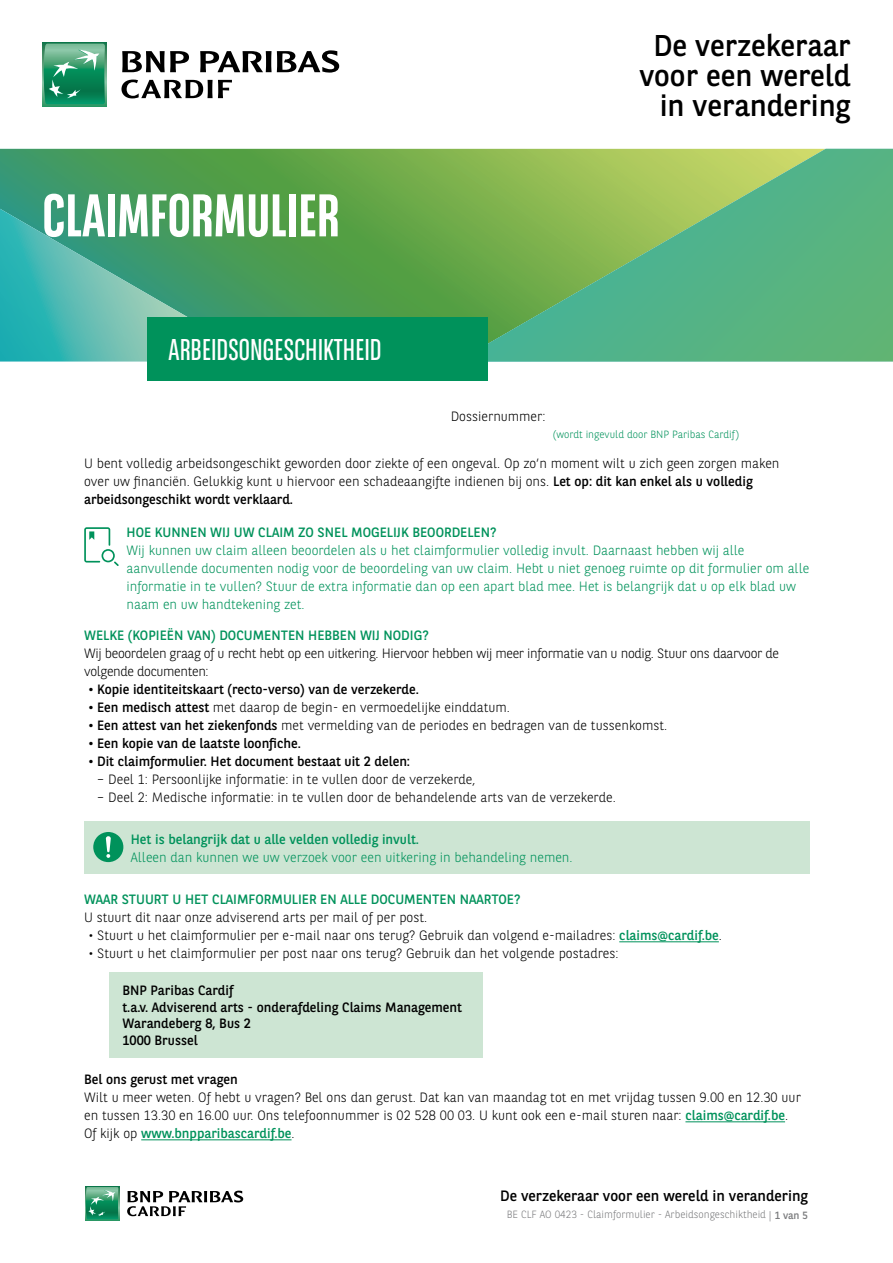
<style>
.page{position:relative;width:893px;height:1263px;background:#fff}
.page>*{position:absolute;margin:0;border:0;box-sizing:border-box;transform-origin:0 0}
.t1{font:700 60px "BNPP Sans Condensed";color:#fff}
.t2{font:30px/30px "BNPP Sans";color:#000;text-align:right}
.t3{font:30px "BNPP Sans Condensed";color:#fff}
.t4{font:15px "BNPP Sans";color:#000}
.t5{font:300 13.5px/18px "BNPP Sans";color:#000}
.t6{font:300 13.5px/18px "BNPP Sans";color:#00925b}
.t7{font:13.5px/16.5px "BNPP Sans";color:#000}
.t8{font:13.5px "BNPP Sans";color:#00925b}
.t9{font:300 13.5px/18px "BNPP Sans";letter-spacing:-.025em;color:#000}
.t10{font:300 10.5px "BNPP Sans";color:#7b7c7e}
.t11{font:300 10.5px "BNPP Sans";color:#00925b}
.s1{font-weight:400}
.s2{font-weight:400;color:#00925b}
</style>
<div class="page">
<svg style="left:85px;top:1186px;width:34px;height:34px"></svg>
<svg style="left:86px;top:1187px;width:32px;height:32px"></svg>
<svg style="left:127px;top:1190px;width:116px;height:26px"></svg>
<svg style="left:0;top:149px;width:457px;height:168px;background:#55a04c"></svg>
<svg style="left:0;top:201px;width:264px;height:160px;background:#47a889"></svg>
<svg style="left:457px;top:149px;width:436px;height:212px;background:#6db670"></svg>
<div style="left:147px;top:317px;width:340px;height:64px;background:#00925b"></div>
<div style="left:43px;top:43px;width:63px;height:63px;background:#289a69"></div>
<svg style="left:44px;top:44px;width:61px;height:60px;background:#3da077"></svg>
<svg style="left:122px;top:51px;width:67px;height:21px"></svg>
<svg style="left:200px;top:50px;width:139px;height:23px"></svg>
<svg style="left:121px;top:80px;width:111px;height:18px"></svg>
<hr style="left:619px;top:941px;width:100px;height:1px;background:#00925b">
<hr style="left:685px;top:1121px;width:100px;height:1px;background:#00925b">
<hr style="left:141px;top:1139px;width:151px;height:1px;background:#00925b">
<div style="left:84px;top:821px;width:725px;height:53px;background:#cde5d3"></div>
<svg style="left:93px;top:832px;width:30px;height:30px"></svg>
<div style="left:110px;top:972px;width:373px;height:85px;background:#cde5d3"></div>
<svg style="left:84px;top:527px;width:35px;height:39px"></svg>
<h1 class="t1" style="left:43px;top:181px;width:299px">CLAIMFORMULIER</h1>
<h2 class="t3" style="left:169px;top:331px;width:214px">ARBEIDSONGESCHIKTHEID</h2>
<h2 class="t2" style="left:639px;top:29px;width:213px">De verzekeraar voor een wereld in verandering</h2>
<p class="t5" style="left:451px;top:406px;width:96px">Dossiernummer:</p>
<p class="t11" style="left:553px;top:427px;width:188px">(wordt ingevuld door BNP Paribas Cardif)</p>
<p class="t5" style="left:84px;top:454px;width:697px">U bent volledig arbeidsongeschikt geworden door ziekte of een ongeval. Op zo’n moment wilt u zich geen zorgen maken over uw financiën. Gelukkig kunt u hiervoor een schadeaangifte indienen bij ons. <span class="s1">Let op: dit kan enkel als u volledig arbeidsongeschikt wordt verklaard.</span></p>
<p class="t8" style="left:127px;top:523px;width:371px">HOE KUNNEN WIJ UW CLAIM ZO SNEL MOGELIJK BEOORDELEN?</p>
<p class="t6" style="left:127px;top:541px;width:684px">Wij kunnen uw claim alleen beoordelen als u het claimformulier volledig invult. Daarnaast hebben wij alle aanvullende documenten nodig voor de beoordeling van uw claim. Hebt u niet genoeg ruimte op dit formulier om alle informatie in te vullen? Stuur de extra informatie dan op een apart blad mee. Het is belangrijk dat u op elk blad uw naam en uw handtekening zet.</p>
<p class="t8" style="left:84px;top:626px;width:346px">WELKE (KOPIEËN VAN) DOCUMENTEN HEBBEN WIJ NODIG?</p>
<p class="t9" style="left:84px;top:644px;width:697px">Wij beoordelen graag of u recht hebt op een uitkering. Hiervoor hebben wij meer informatie van u nodig. Stuur ons daarvoor de volgende documenten:</p>
<p class="t7" style="left:88px;top:681px;width:332px">• Kopie identiteitskaart (recto-verso) van de verzekerde.</p>
<p class="t5" style="left:88px;top:698px;width:423px"><span class="s1">• Een medisch attest</span> met daarop de begin- en vermoedelijke einddatum.</p>
<p class="t5" style="left:88px;top:716px;width:580px"><span class="s1">• Een attest van het ziekenfonds</span> met vermelding van de periodes en bedragen van de tussenkomst.</p>
<p class="t7" style="left:88px;top:735px;width:214px">• Een kopie van de laatste loonfiche.</p>
<p class="t7" style="left:88px;top:753px;width:323px">• Dit claimformulier. Het document bestaat uit 2 delen:</p>
<p class="t5" style="left:97px;top:770px;width:380px">– Deel 1: Persoonlijke informatie: in te vullen door de verzekerde,</p>
<p class="t5" style="left:97px;top:788px;width:520px">– Deel 2: Medische informatie: in te vullen door de behandelende arts van de verzekerde.</p>
<p class="t8" style="left:131px;top:830px;width:290px">Het is belangrijk dat u alle velden volledig invult.</p>
<p class="t6" style="left:131px;top:847px;width:443px">Alleen dan kunnen we uw verzoek voor een uitkering in behandeling nemen.</p>
<p class="t8" style="left:84px;top:890px;width:438px">WAAR STUURT U HET CLAIMFORMULIER EN ALLE DOCUMENTEN NAARTOE?</p>
<p class="t5" style="left:84px;top:908px;width:345px">U stuurt dit naar onze adviserend arts per mail of per post.</p>
<p class="t5" style="left:88px;top:926px;width:635px">• Stuurt u het claimformulier per e-mail naar ons terug? Gebruik dan volgend e-mailadres: <span class="s2">claims@cardif.be</span>.</p>
<p class="t5" style="left:88px;top:944px;width:532px">• Stuurt u het claimformulier per post naar ons terug? Gebruik dan het volgende postadres:</p>
<p class="t7" style="left:122px;top:982px;width:341px">BNP Paribas Cardif<br>t.a.v. Adviserend arts - onderafdeling Claims Management<br>Warandeberg 8, Bus 2<br>1000 Brussel</p>
<p class="t7" style="left:84px;top:1071px;width:155px">Bel ons gerust met vragen</p>
<p class="t5" style="left:84px;top:1088px;width:718px">Wilt u meer weten. Of hebt u vragen? Bel ons dan gerust. Dat kan van maandag tot en met vrijdag tussen 9.00 en 12.30 uur en tussen 13.30 en 16.00 uur. Ons telefoonnummer is 02 528 00 03. U kunt ook een e-mail sturen naar: <span class="s2">claims@cardif.be</span>.<br>Of kijk op <span class="s2">www.bnpparibascardif.be</span>.</p>
<p class="t4" style="left:500px;top:1185px;width:309px">De verzekeraar voor een wereld in verandering</p>
<p class="t10" style="left:507px;top:1207px;width:303px">BE CLF AO 0423 - Claimformulier - Arbeidsongeschiktheid | <span class="s1">1 van 5</span></p>
</div>
